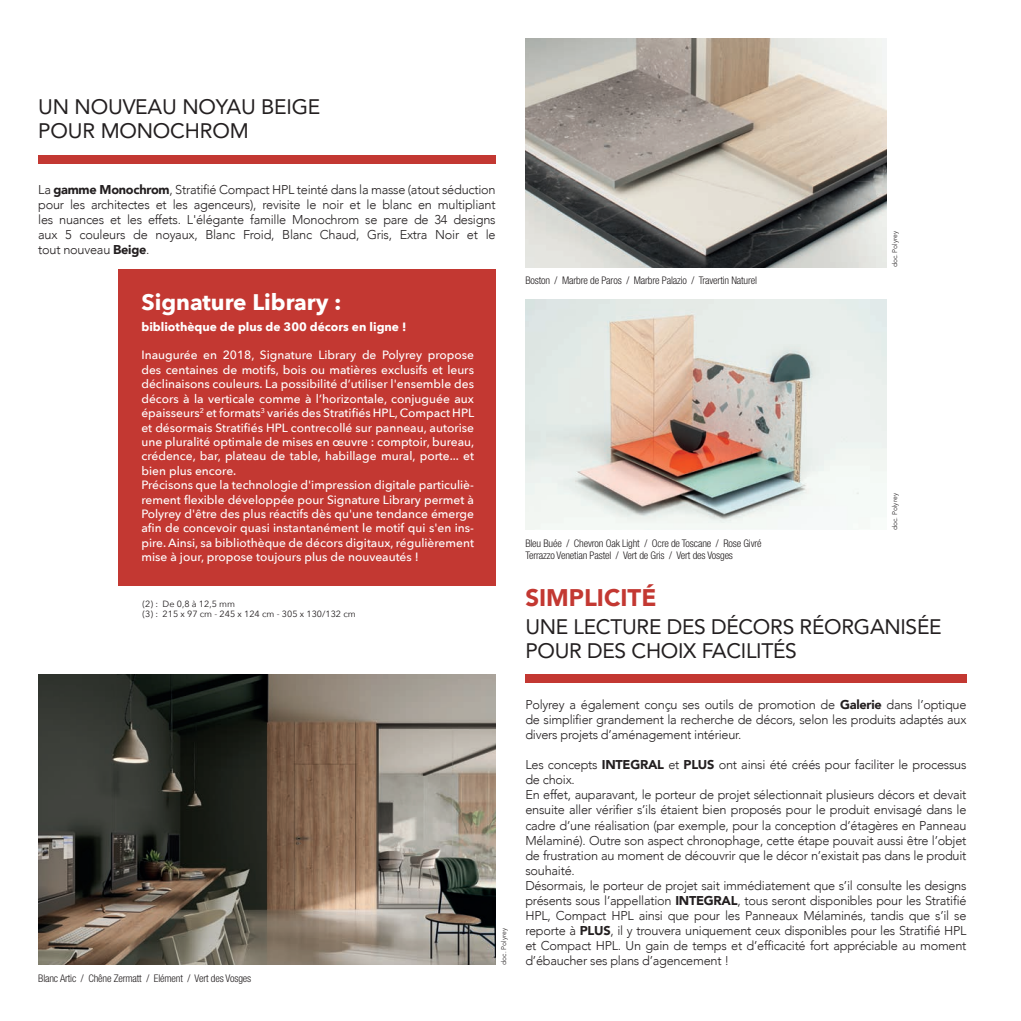
<style>
.page{position:relative;width:1021px;height:1021px;background:#fff}
.page>*{position:absolute;margin:0;border:0;box-sizing:border-box;transform-origin:0 0}
.t1{font:900 24px "Avenir";color:#c33832}
.t2{font:700 22.5px "Avenir Next";color:#fff}
.t3{font:21px/24px "Avenir";letter-spacing:-.015em;color:#231f20}
.t4{font:300 12.75px/15px "Avenir";letter-spacing:-.02em;color:#231f20;text-align:justify}
.t5{font:500 12px/14.4px "Avenir Next";color:#fff}
.t6{font:700 12px "Avenir Next";color:#fff}
.t7{font:300 condensed 10.5px/12px "Helvetica Neue";letter-spacing:-.015em;color:#231f20}
.t8{font:9px/10.5px "Avenir Next";color:#231f20}
.t9{font:300 6.75px "Avenir";color:#231f20}
.s1{font-weight:900}
</style>
<div class="page">
<div style="left:38px;top:155px;width:457px;height:9px;background:#c33832"></div>
<img style="left:38px;top:674px;width:457px;height:290px">
<div style="left:525px;top:674px;width:441px;height:9px;background:#c33832"></div>
<img style="left:525px;top:300px;width:361px;height:229px">
<img style="left:525px;top:38px;width:361px;height:229px">
<div style="left:118px;top:269px;width:378px;height:317px;background:#c33832"></div>
<h3 class="t3" style="left:38px;top:95px;width:283px">UN NOUVEAU NOYAU BEIGE<br>POUR MONOCHROM</h3>
<p class="t4" style="left:38px;top:182px;width:459px">La <span class="s1">gamme Monochrom</span>, Stratifié Compact HPL teinté dans la masse (atout séduction pour les architectes et les agenceurs), revisite le noir et le blanc en multipliant les nuances et les effets. L'élégante famille Monochrom se pare de 34 designs aux 5 couleurs de noyaux, Blanc Froid, Blanc Chaud, Gris, Extra Noir et le tout nouveau <span class="s1">Beige</span>.</p>
<h2 class="t2" style="left:141px;top:282px;width:202px">Signature Library :</h2>
<p class="t6" style="left:141px;top:316px;width:266px">bibliothèque de plus de 300 décors en ligne !</p>
<p class="t5" style="left:141px;top:348px;width:334px">Inaugurée en 2018, Signature Library de Polyrey propose des centaines de motifs, bois ou matières exclusifs et leurs déclinaisons couleurs. La possibilité d’utiliser l'ensemble des décors à la verticale comme à l’horizontale, conjuguée aux épaisseurs<sup>2</sup> et formats<sup>3</sup> variés des Stratifiés HPL, Compact HPL et désormais Stratifiés HPL contrecollé sur panneau, autorise une pluralité optimale de mises en œuvre : comptoir, bureau, crédence, bar, plateau de table, habillage mural, porte... et bien plus encore.<br>Précisons que la technologie d'impression digitale particuliè&shy;rement flexible développée pour Signature Library permet à Polyrey d'être des plus réactifs dès qu'une tendance émerge afin de concevoir quasi instantanément le motif qui s'en ins&shy;pire. Ainsi, sa bibliothèque de décors digitaux, régulièrement mise à jour, propose toujours plus de nouveautés !</p>
<p class="t8" style="left:142px;top:598px;width:215px">(2) : De 0,8 à 12,5 mm<br>(3) : 215 x 97 cm - 245 x 124 cm - 305 x 130/132 cm</p>
<p class="t7" style="left:38px;top:972px;width:214px">Blanc Artic / Chêne Zermatt / Elément / Vert des Vosges</p>
<p class="t9" style="left:500px;top:964px;width:38px;rotate:-90deg">doc. Polyrey</p>
<p class="t7" style="left:525px;top:274px;width:233px">Boston / Marbre de Paros / Marbre Palazio / Travertin Naturel</p>
<p class="t7" style="left:525px;top:537px;width:238px">Bleu Buée / Chevron Oak Light / Ocre de Toscane / Rose Givré<br>Terrazzo Venetian Pastel / Vert de Gris / Vert des Vosges</p>
<h1 class="t1" style="left:525px;top:576px;width:133px">SIMPLICITÉ</h1>
<p class="t9" style="left:891px;top:267px;width:38px;rotate:-90deg">doc. Polyrey</p>
<p class="t9" style="left:891px;top:530px;width:38px;rotate:-90deg">doc. Polyrey</p>
<h3 class="t3" style="left:525px;top:614px;width:418px">UNE LECTURE DES DÉCORS RÉORGANISÉE<br>POUR DES CHOIX FACILITÉS</h3>
<p class="t4" style="left:525px;top:697px;width:442px">Polyrey a également conçu ses outils de promotion de <span class="s1">Galerie</span> dans l’optique de simplifier grandement la recherche de décors, selon les produits adaptés aux divers projets d’aménagement intérieur.</p>
<p class="t4" style="left:525px;top:757px;width:442px;text-align:left">Les concepts <span class="s1">INTEGRAL</span> et <span class="s1">PLUS</span> ont ainsi été créés pour faciliter le processus de choix.<br>En effet, auparavant, le porteur de projet sélectionnait plusieurs décors et devait ensuite aller vérifier s’ils étaient bien proposés pour le produit envisagé dans le cadre d’une réalisation (par exemple, pour la conception d’étagères en Panneau Mélaminé). Outre son aspect chronophage, cette étape pouvait aussi être l’objet de frustration au moment de découvrir que le décor n’existait pas dans le produit souhaité.<br>Désormais, le porteur de projet sait immédiatement que s’il consulte les designs présents sous l’appellation <span class="s1">INTEGRAL</span>, tous seront disponibles pour les Stratifié HPL, Compact HPL ainsi que pour les Panneaux Mélaminés, tandis que s’il se reporte à <span class="s1">PLUS</span>, il y trouvera uniquement ceux disponibles pour les Stratifié HPL et Compact HPL. Un gain de temps et d’efficacité fort appréciable au moment d’ébaucher ses plans d’agencement !</p>
</div>
